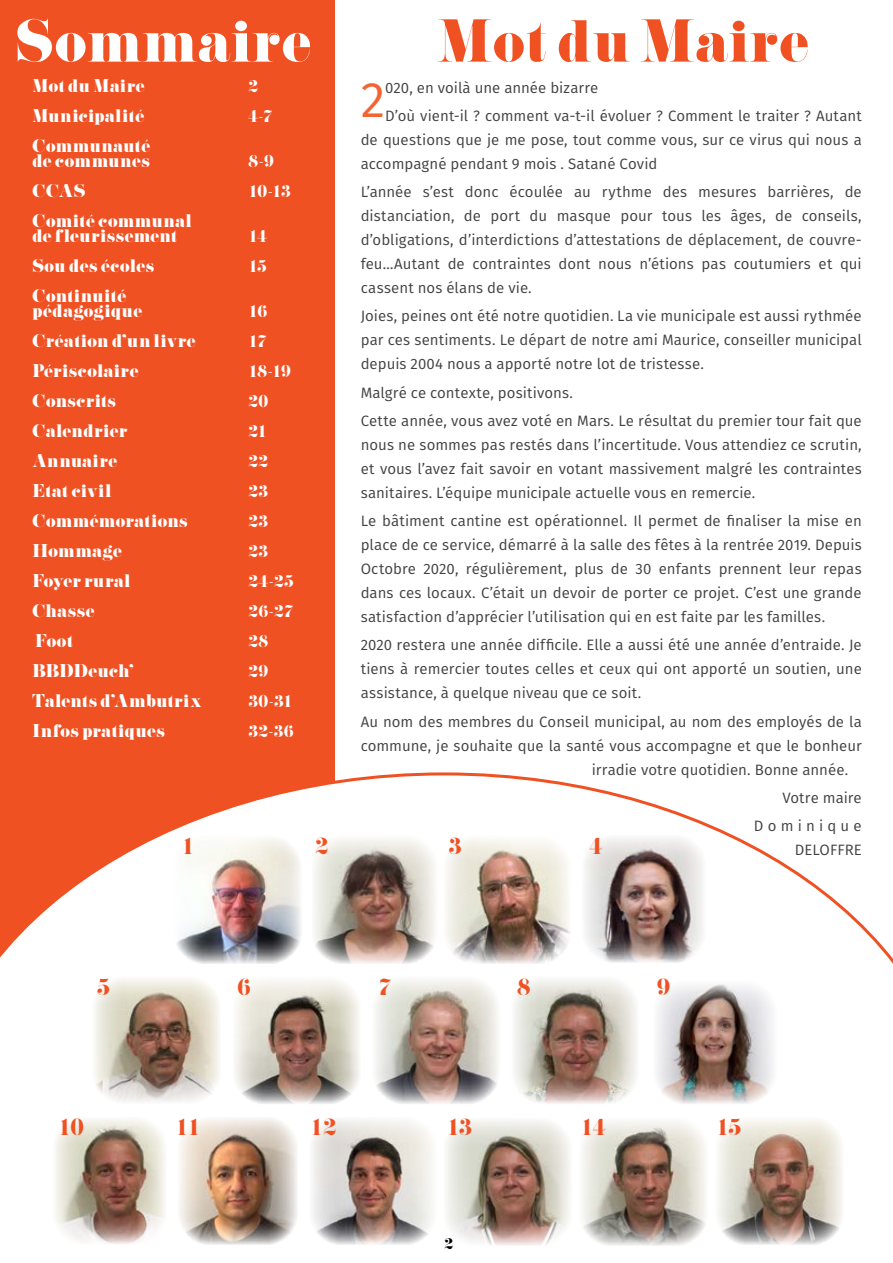
<style>
.page{position:relative;width:893px;height:1263px;background:#fff}
.page>*{position:absolute;margin:0;border:0;box-sizing:border-box;transform-origin:0 0}
.t1{font:54px "Pistilli";color:#f05123}
.t2{font:54px "Pistilli";color:#fff}
.t3{font:49.95px "Fira Sans";color:#f26431}
.t4{font:22.5px "Pistilli";letter-spacing:-.085em;color:#f05123}
.t5{font:16.5px/15px "Pistilli";letter-spacing:-.005em;color:#fff}
.t6{font:15px/24px "Fira Sans";color:#414042;text-align:justify}
.t7{font:15px/28.2px "Fira Sans";letter-spacing:.15em;color:#414042;text-align:right}
.t8{font:15px "Pistilli";color:#000}
</style>
<div class="page">
<div style="left:0;top:0;width:334px;height:1263px;background:#f05123"></div>
<svg style="left:0;top:772px;width:893px;height:491px"></svg>
<img style="left:444px;top:836px;width:127px;height:127px">
<img style="left:53px;top:1117px;width:114px;height:128px">
<img style="left:179px;top:1117px;width:119px;height:128px">
<img style="left:309px;top:1117px;width:128px;height:128px">
<img style="left:582px;top:835px;width:123px;height:128px">
<img style="left:444px;top:1118px;width:128px;height:127px">
<img style="left:580px;top:1118px;width:127px;height:127px">
<img style="left:716px;top:1117px;width:127px;height:128px">
<img style="left:174px;top:836px;width:128px;height:127px">
<img style="left:93px;top:977px;width:128px;height:127px">
<img style="left:372px;top:977px;width:128px;height:127px">
<img style="left:512px;top:977px;width:127px;height:127px">
<img style="left:653px;top:981px;width:124px;height:123px">
<img style="left:233px;top:977px;width:128px;height:127px">
<img style="left:312px;top:836px;width:125px;height:127px">
<h1 class="t2" style="left:14px;top:6px;width:299px">Sommaire</h1>
<h1 class="t1" style="left:437px;top:6px;width:373px">Mot du Maire</h1>
<p class="t5" style="left:32px;top:78px;width:114px">Mot du Maire</p>
<p class="t5" style="left:248px;top:78px;width:12px">2</p>
<p class="t5" style="left:32px;top:108px;width:114px">Municipalité</p>
<p class="t5" style="left:248px;top:108px;width:26px">4-7</p>
<p class="t5" style="left:32px;top:138px;width:120px">Communauté de communes</p>
<p class="t5" style="left:248px;top:153px;width:28px">8-9</p>
<p class="t5" style="left:32px;top:183px;width:55px">CCAS</p>
<p class="t5" style="left:248px;top:183px;width:44px">10-13</p>
<p class="t5" style="left:32px;top:213px;width:161px">Comité communal de fleurissement</p>
<p class="t5" style="left:248px;top:228px;width:21px">14</p>
<p class="t5" style="left:32px;top:258px;width:124px">Sou des écoles</p>
<p class="t5" style="left:248px;top:258px;width:21px">15</p>
<p class="t5" style="left:32px;top:288px;width:112px">Continuité pédagogique</p>
<p class="t5" style="left:248px;top:303px;width:21px">16</p>
<p class="t5" style="left:32px;top:333px;width:165px">Création d'un livre</p>
<p class="t5" style="left:248px;top:333px;width:21px">17</p>
<p class="t5" style="left:32px;top:363px;width:108px">Périscolaire</p>
<p class="t5" style="left:248px;top:363px;width:45px">18-19</p>
<p class="t5" style="left:32px;top:393px;width:86px">Conscrits</p>
<p class="t5" style="left:248px;top:393px;width:22px">20</p>
<p class="t5" style="left:32px;top:423px;width:97px">Calendrier</p>
<p class="t5" style="left:248px;top:423px;width:21px">21</p>
<p class="t5" style="left:32px;top:453px;width:87px">Annuaire</p>
<p class="t5" style="left:248px;top:453px;width:22px">22</p>
<p class="t5" style="left:32px;top:483px;width:81px">Etat civil</p>
<p class="t5" style="left:248px;top:483px;width:22px">23</p>
<p class="t5" style="left:32px;top:513px;width:157px">Commémorations</p>
<p class="t5" style="left:248px;top:513px;width:22px">23</p>
<p class="t5" style="left:32px;top:543px;width:92px">Hommage</p>
<p class="t5" style="left:248px;top:543px;width:22px">23</p>
<p class="t5" style="left:32px;top:573px;width:100px">Foyer rural</p>
<p class="t5" style="left:248px;top:573px;width:48px">24-25</p>
<p class="t5" style="left:32px;top:603px;width:64px">Chasse</p>
<p class="t5" style="left:248px;top:603px;width:47px">26-27</p>
<p class="t5" style="left:35px;top:633px;width:40px">Foot</p>
<p class="t5" style="left:248px;top:633px;width:22px">28</p>
<p class="t5" style="left:32px;top:663px;width:104px">BBDDeuch’</p>
<p class="t5" style="left:248px;top:663px;width:22px">29</p>
<p class="t5" style="left:32px;top:693px;width:171px">Talents d’Ambutrix</p>
<p class="t5" style="left:248px;top:693px;width:47px">30-31</p>
<p class="t5" style="left:32px;top:723px;width:135px">Infos pratiques</p>
<p class="t5" style="left:248px;top:723px;width:48px">32-36</p>
<h3 class="t4" style="left:181px;top:831px;width:15px">1</h3>
<h3 class="t4" style="left:315px;top:831px;width:16px">2</h3>
<h2 class="t3" style="left:361px;top:62px;width:26px">2</h2>
<p class="t6" style="left:385px;top:73px;width:478px;line-height:28.2px">020, en voilà une année bizarre<br>D’où vient-il ? comment va-t-il évoluer ? Comment le traiter ? Autant</p>
<p class="t6" style="left:361px;top:127px;width:503px">de questions que je me pose, tout comme vous, sur ce virus qui nous a accompagné pendant 9 mois . Satané Covid</p>
<p class="t6" style="left:361px;top:180px;width:503px">L’année s’est donc écoulée au rythme des mesures barrières, de distanciation, de port du masque pour tous les âges, de conseils, d’obligations, d’interdictions d’attestations de déplacement, de couvre&shy;feu…Autant de contraintes dont nous n’étions pas coutumiers et qui cassent nos élans de vie.</p>
<p class="t6" style="left:361px;top:304px;width:503px">Joies, peines ont été notre quotidien. La vie municipale est aussi rythmée par ces sentiments. Le départ de notre ami Maurice, conseiller municipal depuis 2004 nous a apporté notre lot de tristesse.</p>
<p class="t6" style="left:361px;top:378px;width:503px;line-height:28.2px">Malgré ce contexte, positivons.<br>Cette année, vous avez voté en Mars. Le résultat du premier tour fait que</p>
<p class="t6" style="left:361px;top:432px;width:503px">nous ne sommes pas restés dans l’incertitude. Vous attendiez ce scrutin, et vous l’avez fait savoir en votant massivement malgré les contraintes sanitaires. L’équipe municipale actuelle vous en remercie.</p>
<p class="t6" style="left:361px;top:509px;width:503px">Le bâtiment cantine est opérationnel. Il permet de finaliser la mise en place de ce service, démarré à la salle des fêtes à la rentrée 2019. Depuis Octobre 2020, régulièrement, plus de 30 enfants prennent leur repas dans ces locaux. C’était un devoir de porter ce projet. C’est une grande satisfaction d’apprécier l’utilisation qui en est faite par les familles.</p>
<p class="t6" style="left:361px;top:633px;width:503px">2020 restera une année difficile. Elle a aussi été une année d’entraide. Je tiens à remercier toutes celles et ceux qui ont apporté un soutien, une assistance, à quelque niveau que ce soit.</p>
<p class="t6" style="left:361px;top:709px;width:503px">Au nom des membres du Conseil municipal, au nom des employés de la</p>
<p class="t6" style="left:361px;top:733px;width:503px">commune, je souhaite que la santé vous accompagne et que le bonheur</p>
<p class="t6" style="left:592px;top:757px;width:258px">irradie votre quotidien. Bonne année.</p>
<p class="t7" style="left:754px;top:783px;width:110px">Votre maire<br>Dominique</p>
<p class="t6" style="left:795px;top:838px;width:68px">DELOFFRE</p>
<h3 class="t4" style="left:448px;top:831px;width:15px">3</h3>
<h3 class="t4" style="left:589px;top:831px;width:16px">4</h3>
<h3 class="t4" style="left:97px;top:972px;width:16px">5</h3>
<h3 class="t4" style="left:237px;top:972px;width:16px">6</h3>
<h3 class="t4" style="left:378px;top:972px;width:15px">7</h3>
<h3 class="t4" style="left:517px;top:972px;width:16px">8</h3>
<h3 class="t4" style="left:656px;top:972px;width:16px">9</h3>
<h3 class="t4" style="left:58px;top:1112px;width:28px">10</h3>
<h3 class="t4" style="left:175px;top:1112px;width:28px">11</h3>
<h3 class="t4" style="left:310px;top:1112px;width:28px">12</h3>
<h3 class="t4" style="left:446px;top:1112px;width:27px">13</h3>
<h3 class="t4" style="left:580px;top:1112px;width:28px">14</h3>
<h3 class="t4" style="left:716px;top:1112px;width:28px">15</h3>
<p class="t8" style="left:444px;top:1234px;width:11px">2</p>
<p class="t8" style="left:442px;top:1234px;width:11px">2</p>
</div>
